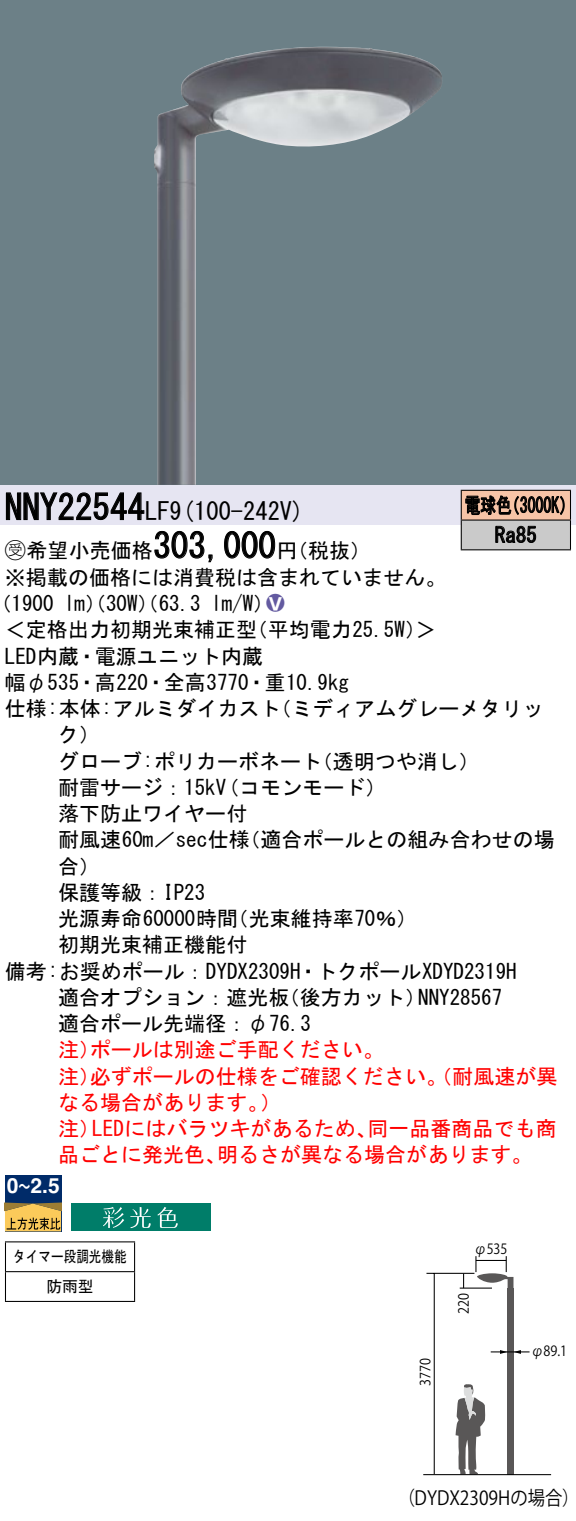
<style>
.page{position:relative;width:576px;height:1521px;background:#fff}
.page>*{position:absolute;margin:0;border:0;box-sizing:border-box;transform-origin:0 0}
.t1{font:35px "MS Gothic";color:#000}
.t2{font:24.5px "MS Gothic";color:#000}
.t3{font:21px/26.2px "MS Gothic";color:#000}
.t4{font:21px/26.2px "MS Gothic";color:#f00}
.t5{font:21px/29.8px "MS Gothic";color:#000;scale:.75 1}
.t6{font:700 21px "Helvetica";color:#fff}
.t7{font:21px "Ford Classification 1";color:#635aa0}
.t8{font:19.25px "Gothic BBB Pro Medium 90 msp RKSJ H";color:#000;scale:.9 1}
.t9{font:17.5px "Gothic MB101 Pro De Bold 90 pv RKSJ H";color:#fff;scale:.8 1}
.t10{font:15.75px/29.8px "MS Gothic";color:#000;text-align:center;scale:.8 1}
.t11{font:14px "Gothic BBB Pro Medium 90 msp RKSJ H";color:#000;scale:.9 1}
.s1{font-family:"Ford Classification 1"}
.s2{color:#fff}
.s3{font-family:"Helvetica";font-weight:700;font-size:21px}
</style>
<div class="page">
<div style="left:0;top:0;width:575px;height:485px;background:#6c8087"></div>
<img style="left:154px;top:47px;width:288px;height:438px">
<div style="left:0;top:485px;width:575px;height:40px;background:#e6e5f2"></div>
<svg style="left:6px;top:492px;width:139px;height:28px"></svg>
<svg style="left:154px;top:530px;width:59px;height:33px"></svg>
<svg style="left:224px;top:530px;width:51px;height:29px"></svg>
<div style="left:5px;top:1175px;width:56px;height:56px;background:#002b69"></div>
<svg style="left:5px;top:1202px;width:56px;height:29px;background:#c5a04a"></svg>
<div style="left:71px;top:1203px;width:139px;height:28px;background:#007d69"></div>
<svg style="left:103px;top:1207px;width:75px;height:21px"></svg>
<hr style="left:5px;top:1241px;width:130px;height:1px;background:#000">
<hr style="left:5px;top:1271px;width:130px;height:1px;background:#000">
<svg style="left:5px;top:1242px;width:1px;height:58px"></svg>
<svg style="left:134px;top:1242px;width:1px;height:58px"></svg>
<hr style="left:5px;top:1300px;width:130px;height:2px;background:#000">
<div style="left:461px;top:490px;width:109px;height:30px;background:#f7c4a7"></div>
<div style="left:461px;top:520px;width:109px;height:30px;background:#cacaca"></div>
<hr style="left:460px;top:490px;width:110px;height:1px;background:#000">
<hr style="left:569px;top:491px;width:2px;height:28px;background:#000">
<hr style="left:460px;top:519px;width:110px;height:2px;background:#000">
<hr style="left:569px;top:520px;width:2px;height:29px;background:#000">
<hr style="left:460px;top:549px;width:110px;height:1px;background:#000">
<svg style="left:460px;top:491px;width:104px;height:58px"></svg>
<div style="left:507px;top:1288px;width:6px;height:187px;background:#595757"></div>
<hr style="left:426px;top:1272px;width:48px;height:2px;background:#000">
<hr style="left:433px;top:1273px;width:1px;height:201px;background:#000">
<hr style="left:490px;top:1351px;width:39px;height:1px;background:#000">
<svg style="left:455px;top:1384px;width:30px;height:90px"></svg>
<hr style="left:459px;top:1287px;width:33px;height:1px;background:#000">
<svg style="left:475px;top:1256px;width:38px;height:32px"></svg>
<svg style="left:463px;top:1273px;width:1px;height:15px"></svg>
<hr style="left:475px;top:1260px;width:31px;height:1px;background:#000">
<hr style="left:423px;top:1474px;width:128px;height:1px;background:#000">
<svg style="left:513px;top:1350px;width:7px;height:4px"></svg>
<svg style="left:500px;top:1350px;width:7px;height:4px"></svg>
<h1 class="t1" style="left:5px;top:490px;width:142px">NNY22544</h1>
<p class="t2" style="left:145px;top:499px;width:161px">LF (9 100-242 (V</p>
<h1 class="t1" style="left:153px;top:528px;width:124px">303,000</h1>
<p class="t3" style="left:5px;top:537px;width:443px"><span class="s1">B</span>希望小売価格<br>※掲載の価格には消費税は含まれていません。</p>
<p class="t7" style="left:266px;top:592px;width:19px">2<span class="s2">8</span></p>
<p class="t3" style="left:276px;top:538px;width:96px">（円税抜(</p>
<p class="t3" style="left:211px;top:590px;width:64px">l m (W/</p>
<p class="t3" style="left:-9px;top:590px;width:65px">（1900</p>
<p class="t3" style="left:64px;top:590px;width:138px">lm）（30 ）（W 63.3</p>
<p class="t5" style="left:494px;top:490px;width:57px;text-indent:-30px">電球色<br>Ra85</p>
<p class="t5" style="left:504px;top:490px;width:96px">（3000 (K</p>
<p class="t3" style="left:5px;top:616px;width:253px">＜定格出力初期光束補正型</p>
<p class="t3" style="left:5px;top:643px;width:259px">LED内蔵・電源ユニット内蔵</p>
<p class="t3" style="left:5px;top:669px;width:345px">幅φ535・高220・全高3770・重10.9kg</p>
<p class="t3" style="left:270px;top:695px;width:275px">（ミディアムグレーメタリッ</p>
<p class="t3" style="left:246px;top:616px;width:191px">（平均電力25.5 &lt;(W</p>
<p class="t3" style="left:58px;top:695px;width:224px;text-indent:-53px">仕様:本体:アルミダイカストク(</p>
<p class="t3" style="left:218px;top:748px;width:169px;text-indent:-160px">グローブ:ポリカーボネート<br>（コモンモード(</p>
<p class="t3" style="left:311px;top:748px;width:169px">（透明つや消し(</p>
<p class="t3" style="left:58px;top:774px;width:169px">耐雷サージ：15kV</p>
<p class="t3" style="left:58px;top:800px;width:190px">落下防止ワイヤー付</p>
<p class="t3" style="left:239px;top:826px;width:316px">（適合ポールとの組み合わせの場</p>
<p class="t3" style="left:58px;top:826px;width:193px">耐風速60 ／m sec仕様</p>
<p class="t3" style="left:58px;top:853px;width:43px">合(</p>
<p class="t3" style="left:58px;top:879px;width:148px">保護等級：IP23</p>
<p class="t3" style="left:227px;top:905px;width:191px">（光束維持率70％(</p>
<p class="t3" style="left:58px;top:905px;width:181px">光源寿命60000時間</p>
<p class="t3" style="left:58px;top:931px;width:190px">初期光束補正機能付</p>
<p class="t3" style="left:5px;top:958px;width:513px">備考:お奨めポール：DYDX2309 ・H トクポールXDYD2319H</p>
<p class="t3" style="left:418px;top:984px;width:85px">NNY28567</p>
<p class="t3" style="left:58px;top:984px;width:254px">適合オプション：遮光板適合ポール先端径：φ76.3</p>
<p class="t4" style="left:90px;top:1036px;width:295px">ポールは別途ご手配ください。</p>
<p class="t3" style="left:279px;top:984px;width:148px">（後方カット）</p>
<p class="t4" style="left:90px;top:1036px;width:469px;text-indent:-31px">注）<br>必ずポールの仕様をご確認ください。（耐風速が異</p>
<p class="t4" style="left:58px;top:1063px;width:43px">注）</p>
<p class="t4" style="left:58px;top:1089px;width:211px">なる場合があります。</p>
<p class="t4" style="left:260px;top:1089px;width:22px">(</p>
<p class="t4" style="left:92px;top:1115px;width:286px">LEDにはバラツキがあるため、</p>
<p class="t4" style="left:367px;top:1115px;width:190px">同一品番商品でも商</p>
<p class="t4" style="left:58px;top:1115px;width:43px">注）</p>
<p class="t4" style="left:58px;top:1141px;width:169px">品ごとに発光色、</p>
<p class="t4" style="left:217px;top:1141px;width:317px">明るさが異なる場合があります。</p>
<p class="t9" style="left:7px;top:1172px;width:32px">~<span class="s3">0</span></p>
<p class="t6" style="left:30px;top:1169px;width:31px">2.5</p>
<p class="t10" style="left:13px;top:1242px;width:143px">タイマー段調光機能防雨型</p>
<p class="t11" style="left:474px;top:1240px;width:39px">φ535</p>
<p class="t11" style="left:417px;top:1386px;width:32px;rotate:-90deg">3770</p>
<p class="t11" style="left:455px;top:1313px;width:25px;rotate:-90deg">220</p>
<p class="t11" style="left:531px;top:1343px;width:42px">φ89.1</p>
<p class="t8" style="left:397px;top:1486px;width:203px">（DYDX2309Hの場合(</p>
</div>
